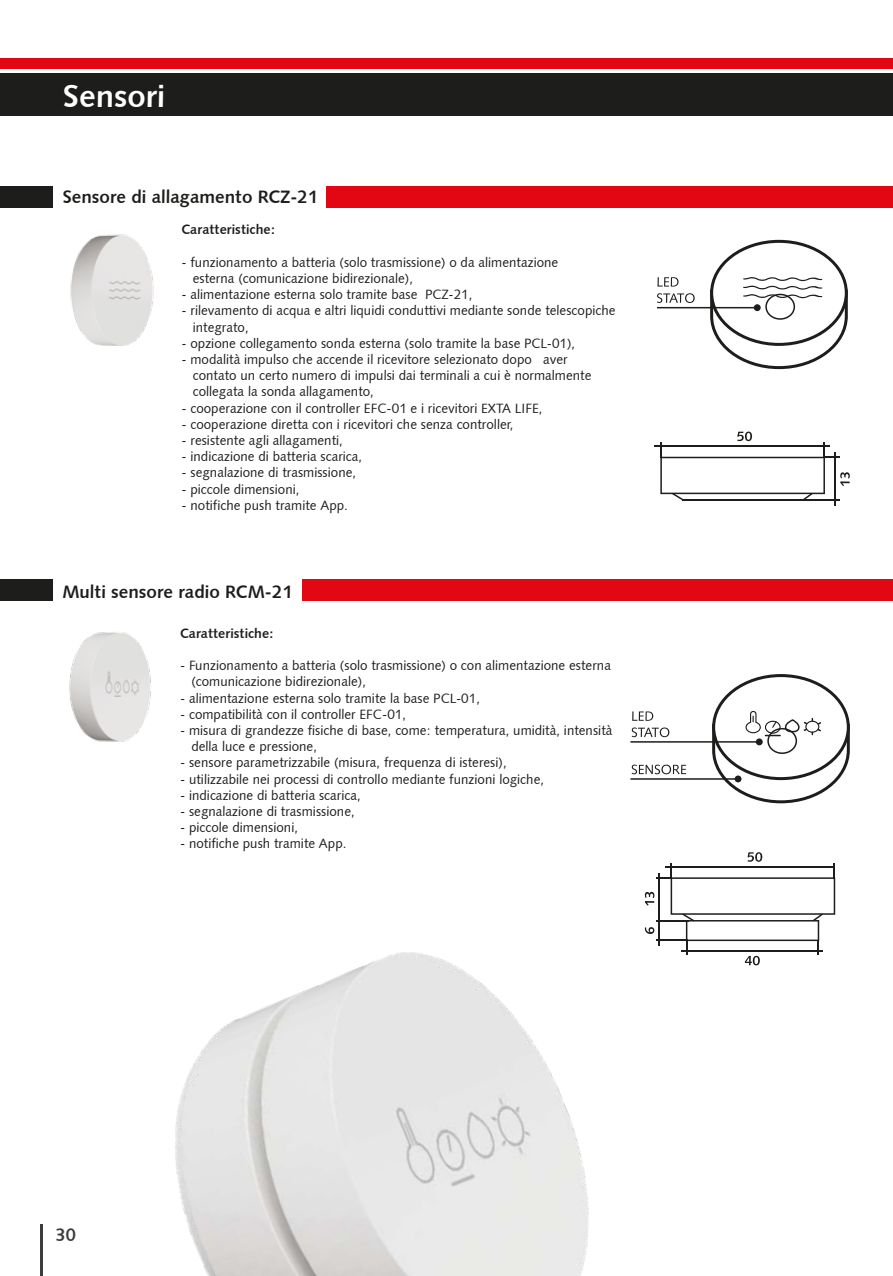
<style>
.page{position:relative;width:893px;height:1276px;background:#fff}
.page>*{position:absolute;margin:0;border:0;box-sizing:border-box;transform-origin:0 0}
.t1{font:31.5px "Humanist 531 BT Bold A";color:#fff}
.t2{font:18px "Humanist 531 BT Bold A";color:#1d1d1b}
.t3{font:18px "Humanist 531 BT Bold A";color:#3c3c3b;scale:.96 1}
.t4{font:13.5px/16.2px "Humanist 531 BT Roman A";color:#1d1d1b}
.t5{font:13.5px "Humanist 531 BT Bold A";color:#1d1d1b}
</style>
<div class="page">
<div style="left:0;top:73px;width:893px;height:43px;background:#1d1d1b"></div>
<div style="left:0;top:58px;width:893px;height:11px;background:#e30613"></div>
<div style="left:0;top:186px;width:52px;height:21px;background:#1d1d1b"></div>
<div style="left:326px;top:186px;width:567px;height:21px;background:#e30613"></div>
<div style="left:0;top:579px;width:52px;height:22px;background:#1d1d1b"></div>
<div style="left:302px;top:579px;width:591px;height:22px;background:#e30613"></div>
<svg style="left:632px;top:711px;width:21px;height:10px"></svg>
<svg style="left:632px;top:727px;width:37px;height:10px"></svg>
<svg style="left:632px;top:764px;width:54px;height:10px"></svg>
<svg style="left:712px;top:674px;width:138px;height:129px"></svg>
<hr style="left:630px;top:741px;width:130px;height:1px;background:#1d1d1b">
<div style="left:756px;top:738px;width:7px;height:7px;background:#1d1d1b;border-radius:50%"></div>
<hr style="left:630px;top:778px;width:109px;height:1px;background:#1d1d1b">
<div style="left:735px;top:775px;width:6px;height:7px;background:#1d1d1b;border-radius:50%"></div>
<svg style="left:645px;top:852px;width:190px;height:113px"></svg>
<hr style="left:682px;top:950px;width:141px;height:1px;background:#1d1d1b">
<svg style="left:657px;top:277px;width:21px;height:9px"></svg>
<svg style="left:657px;top:293px;width:38px;height:10px"></svg>
<hr style="left:657px;top:307px;width:101px;height:1px;background:#1d1d1b">
<svg style="left:710px;top:240px;width:138px;height:129px"></svg>
<hr style="left:655px;top:445px;width:175px;height:1px;background:#1d1d1b">
<hr style="left:834px;top:452px;width:2px;height:53px;background:#1d1d1b">
<svg style="left:660px;top:431px;width:190px;height:70px"></svg>
<img style="left:70px;top:234px;width:84px;height:112px">
<img style="left:69px;top:632px;width:82px;height:110px">
<img style="left:175px;top:900px;width:575px;height:376px">
<hr style="left:41px;top:1224px;width:2px;height:52px;background:#3c3c3b">
<h1 class="t1" style="left:62px;top:76px;width:104px">Sensori</h1>
<h2 class="t2" style="left:62px;top:186px;width:258px">Sensore di allagamento RCZ-21</h2>
<p class="t5" style="left:181px;top:221px;width:95px">Caratteristiche:</p>
<p class="t4" style="left:193px;top:254px;width:367px;text-indent:-11px">- funzionamento a batteria (solo trasmissione) o da alimentazione esterna (comunicazione bidirezionale),</p>
<p class="t4" style="left:181px;top:286px;width:293px">- alimentazione esterna solo tramite base PCZ-21,</p>
<p class="t4" style="left:193px;top:302px;width:424px;text-indent:-11px">- rilevamento di acqua e altri liquidi conduttivi mediante sonde telescopiche integrato,</p>
<p class="t4" style="left:181px;top:335px;width:395px">- opzione collegamento sonda esterna (solo tramite la base PCL-01),</p>
<p class="t4" style="left:193px;top:351px;width:400px;text-indent:-11px">- modalità impulso che accende il ricevitore selezionato dopo aver contato un certo numero di impulsi dai terminali a cui è normalmente collegata la sonda allagamento,</p>
<p class="t4" style="left:181px;top:399px;width:363px">- cooperazione con il controller EFC-01 e i ricevitori EXTA LIFE,</p>
<p class="t4" style="left:181px;top:416px;width:334px">- cooperazione diretta con i ricevitori che senza controller,</p>
<p class="t4" style="left:181px;top:432px;width:163px">- resistente agli allagamenti,</p>
<p class="t4" style="left:181px;top:448px;width:182px">- indicazione di batteria scarica,</p>
<p class="t4" style="left:181px;top:464px;width:176px">- segnalazione di trasmissione,</p>
<p class="t4" style="left:181px;top:480px;width:120px">- piccole dimensioni,</p>
<p class="t4" style="left:181px;top:497px;width:168px">- notifiche push tramite App.</p>
<h2 class="t2" style="left:62px;top:581px;width:232px">Multi sensore radio RCM-21</h2>
<p class="t5" style="left:180px;top:625px;width:95px">Caratteristiche:</p>
<p class="t4" style="left:191px;top:657px;width:421px;text-indent:-11px">- Funzionamento a batteria (solo trasmissione) o con alimentazione esterna (comunicazione bidirezionale),</p>
<p class="t4" style="left:180px;top:689px;width:301px">- alimentazione esterna solo tramite la base PCL-01,</p>
<p class="t4" style="left:180px;top:705px;width:228px">- compatibilità con il controller EFC-01,</p>
<p class="t4" style="left:191px;top:722px;width:423px;text-indent:-11px">- misura di grandezze fisiche di base, come: temperatura, umidità, intensità della luce e pressione,</p>
<p class="t4" style="left:180px;top:754px;width:328px">- sensore parametrizzabile (misura, frequenza di isteresi),</p>
<p class="t4" style="left:180px;top:770px;width:366px">- utilizzabile nei processi di controllo mediante funzioni logiche,</p>
<p class="t4" style="left:180px;top:786px;width:182px">- indicazione di batteria scarica,</p>
<p class="t4" style="left:180px;top:803px;width:176px">- segnalazione di trasmissione,</p>
<p class="t4" style="left:180px;top:819px;width:120px">- piccole dimensioni,</p>
<p class="t4" style="left:180px;top:835px;width:168px">- notifiche push tramite App.</p>
<h2 class="t3" style="left:56px;top:1223px;width:23px">30</h2>
</div>
